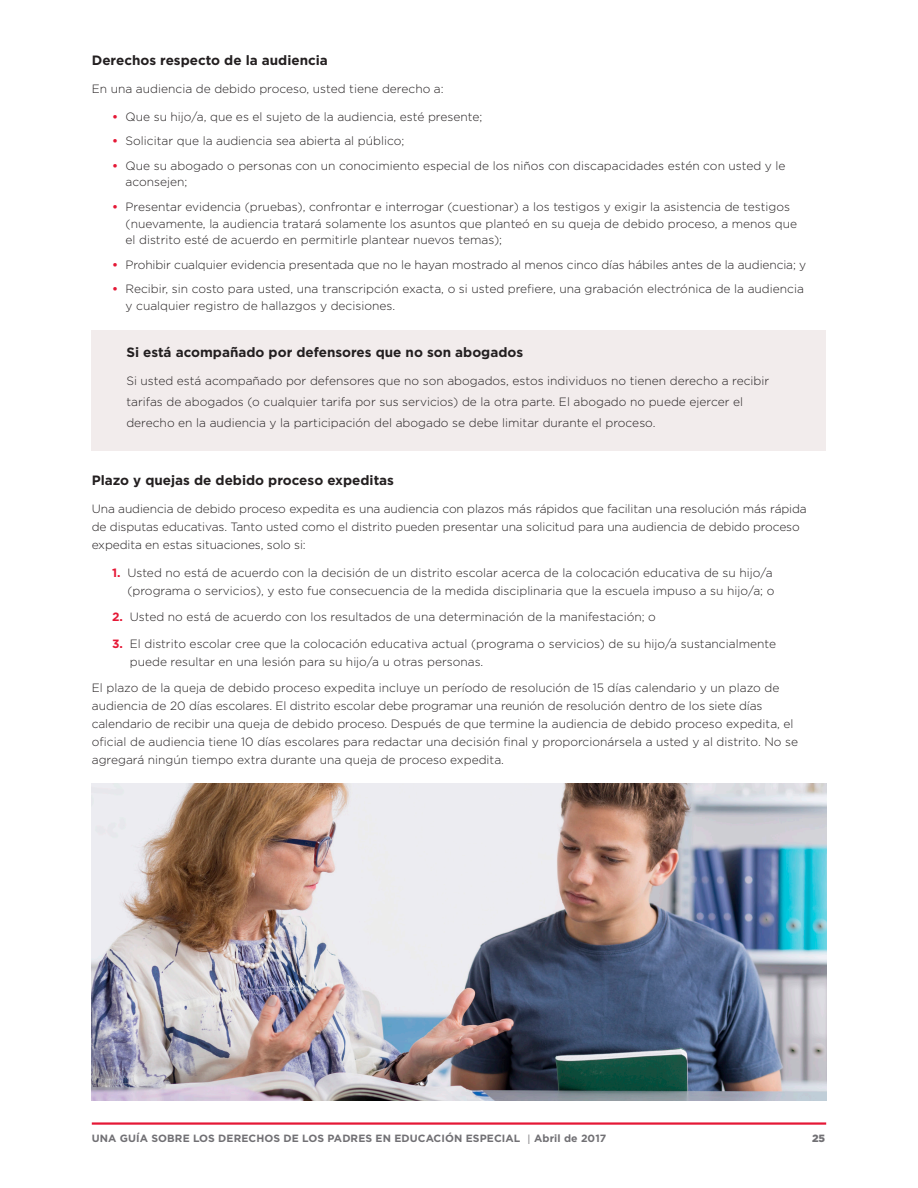
<style>
.page{position:relative;width:918px;height:1188px;background:#fff}
.page>*{position:absolute;margin:0;border:0;box-sizing:border-box;transform-origin:0 0}
.t1{font:700 13.5px "Gotham";color:#231f20}
.BOD{font:300 12px/18px "Gotham";color:#231f20}
.t2{font:700 10.5px "Gotham";letter-spacing:.01em;color:#717074}
.t3{font:900 10.5px "Gotham";color:#717074}
.s1{font-weight:700;color:#e51836}
.s2{font-weight:300;font-size:13.5px}
</style>
<div class="page">
<hr style="left:92px;top:1122px;width:734px;height:3px;background:#e51836">
<div style="left:92px;top:330px;width:734px;height:121px;background:#f2ecec"></div>
<img style="left:92px;top:783px;width:734px;height:318px">
<p class="t1" style="left:92px;top:51px;width:238px">Derechos respecto de la audiencia</p>
<p class="BOD" style="left:92px;top:79px;width:353px">En una audiencia de debido proceso, usted tiene derecho a:</p>
<p class="BOD" style="left:112px;top:107px;width:372px"><span class="s1">•</span> Que su hijo/a, que es el sujeto de la audiencia, esté presente;</p>
<p class="BOD" style="left:112px;top:132px;width:294px"><span class="s1">•</span> Solicitar que la audiencia sea abierta al público;</p>
<p class="BOD" style="left:126px;top:157px;width:662px;line-height:16.5px;text-indent:-14px"><span class="s1">•</span> Que su abogado o personas con un conocimiento especial de los niños con discapacidades estén con usted y le aconsejen;</p>
<p class="BOD" style="left:126px;top:198px;width:673px;line-height:16.5px;text-indent:-14px"><span class="s1">•</span> Presentar evidencia (pruebas), confrontar e interrogar (cuestionar) a los testigos y exigir la asistencia de testigos (nuevamente, la audiencia tratará solamente los asuntos que planteó en su queja de debido proceso, a menos que el distrito esté de acuerdo en permitirle plantear nuevos temas);</p>
<p class="BOD" style="left:112px;top:255px;width:696px"><span class="s1">•</span> Prohibir cualquier evidencia presentada que no le hayan mostrado al menos cinco días hábiles antes de la audiencia; y</p>
<p class="BOD" style="left:126px;top:280px;width:680px;line-height:16.5px;text-indent:-14px"><span class="s1">•</span> Recibir, sin costo para usted, una transcripción exacta, o si usted prefiere, una grabación electrónica de la audiencia y cualquier registro de hallazgos y decisiones.</p>
<p class="t1" style="left:126px;top:344px;width:398px">Si está acompañado por defensores que no son abogados</p>
<p class="BOD" style="left:126px;top:370px;width:644px;line-height:21px">Si usted está acompañado por defensores que no son abogados, estos individuos no tienen derecho a recibir tarifas de abogados (o cualquier tarifa por sus servicios) de la otra parte. El abogado no puede ejercer el derecho en la audiencia y la participación del abogado se debe limitar durante el proceso.</p>
<p class="t1" style="left:92px;top:472px;width:304px">Plazo y quejas de debido proceso expeditas</p>
<p class="BOD" style="left:92px;top:500px;width:717px">Una audiencia de debido proceso expedita es una audiencia con plazos más rápidos que facilitan una resolución más rápida de disputas educativas. Tanto usted como el distrito pueden presentar una solicitud para una audiencia de debido proceso expedita en estas situaciones, solo si:</p>
<p class="BOD" style="left:112px;top:564px;width:664px;text-align:right"><span class="s1">1.</span> Usted no está de acuerdo con la decisión de un distrito escolar acerca de la colocación educativa de su hijo/a (programa o servicios), y esto fue consecuencia de la medida disciplinaria que la escuela impuso a su hijo/a; o</p>
<p class="BOD" style="left:112px;top:608px;width:545px"><span class="s1">2.</span> Usted no está de acuerdo con los resultados de una determinación de la manifestación; o</p>
<p class="BOD" style="left:130px;top:634px;width:648px;text-indent:-18px"><span class="s1">3.</span> El distrito escolar cree que la colocación educativa actual (programa o servicios) de su hijo/a sustancialmente puede resultar en una lesión para su hijo/a u otras personas.</p>
<p class="BOD" style="left:92px;top:678px;width:708px">El plazo de la queja de debido proceso expedita incluye un período de resolución de 15 días calendario y un plazo de audiencia de 20 días escolares. El distrito escolar debe programar una reunión de resolución dentro de los siete días calendario de recibir una queja de debido proceso. Después de que termine la audiencia de debido proceso expedita, el oficial de audiencia tiene 10 días escolares para redactar una decisión final y proporcionársela a usted y al distrito. No se agregará ningún tiempo extra durante una queja de proceso expedita.</p>
<p class="t2" style="left:92px;top:1132px;width:516px">UNA GUÍA SOBRE LOS DERECHOS DE LOS PADRES EN EDUCACIÓN ESPECIAL <span class="s2">I</span> Abril de 2017</p>
<p class="t3" style="left:812px;top:1131px;width:15px">25</p>
</div>
